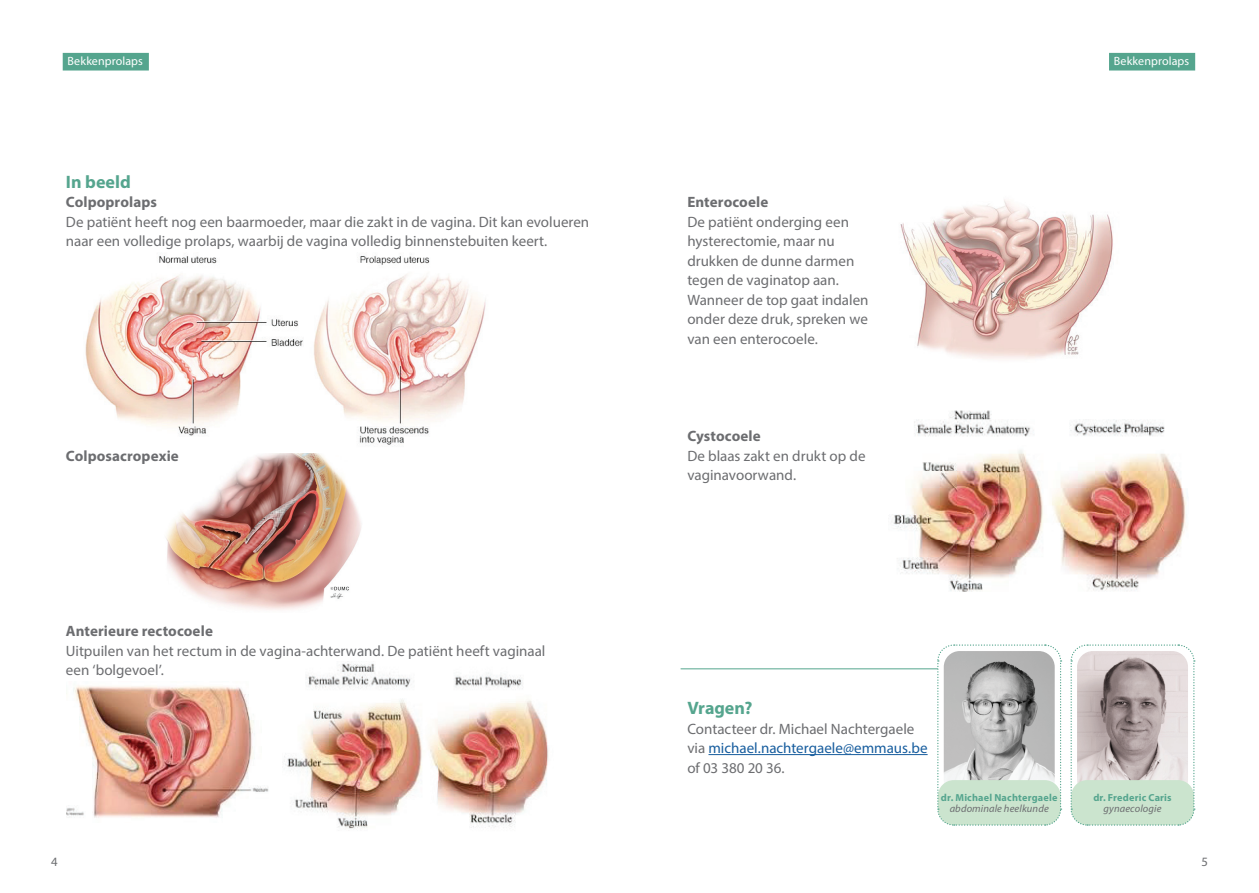
<style>
.page{position:relative;width:1259px;height:893px;background:#fff}
.page>*{position:absolute;margin:0;border:0;box-sizing:border-box;transform-origin:0 0}
.t1{font:700 18px "Myriad Pro";color:#55a58e}
.t2{font:15px/19.5px "Myriad Pro";color:#6c6d70}
.t3{font:700 15px "Myriad Pro";letter-spacing:.005em;color:#6c6d70}
.t4{font:12.75px "Myriad Pro";color:#6c6d70}
.t5{font:12px "Myriad Pro";letter-spacing:.01em;color:#fff}
.t6{font:italic 10.5px "Myriad Pro";letter-spacing:.01em;color:#6c6d70}
.t7{font:700 10.2px "Myriad Pro";letter-spacing:.02em;color:#55a58e}
.s1{color:#175d9e}
</style>
<div class="page">
<svg style="left:936px;top:644px;width:126px;height:182px;background:#c2c8c3"></svg>
<img style="left:166px;top:453px;width:195px;height:157px">
<img style="left:284px;top:663px;width:265px;height:166px">
<img style="left:85px;top:256px;width:401px;height:189px">
<img style="left:891px;top:410px;width:295px;height:182px">
<img style="left:900px;top:199px;width:213px;height:161px">
<img style="left:66px;top:685px;width:203px;height:133px">
<div style="left:63px;top:53px;width:86px;height:18px;background:#55a58e;border:2px solid #55a58e"></div>
<div style="left:1109px;top:53px;width:86px;height:18px;background:#55a58e;border:2px solid #55a58e"></div>
<hr style="left:681px;top:668px;width:256px;height:1px;background:#55a58e">
<svg style="left:1070px;top:644px;width:125px;height:182px;background:#cac9c4"></svg>
<hr style="left:708px;top:754px;width:219px;height:1px;background:#175d9e">
<p class="t5" style="left:68px;top:54px;width:77px">Bekkenprolaps</p>
<p class="t5" style="left:1114px;top:54px;width:77px">Bekkenprolaps</p>
<p class="t1" style="left:66px;top:170px;width:66px">In beeld</p>
<p class="t3" style="left:66px;top:192px;width:93px">Colpoprolaps</p>
<p class="t2" style="left:66px;top:212px;width:525px">De patiënt heeft nog een baarmoeder, maar die zakt in de vagina. Dit kan evolueren naar een volledige prolaps, waarbij de vagina volledig binnenstebuiten keert.</p>
<p class="t3" style="left:66px;top:446px;width:114px">Colposacropexie</p>
<p class="t3" style="left:66px;top:621px;width:148px">Anterieure rectocoele</p>
<p class="t2" style="left:66px;top:641px;width:481px">Uitpuilen van het rectum in de vagina-achterwand. De patiënt heeft vaginaal een ‘bolgevoel’.</p>
<p class="t3" style="left:687px;top:192px;width:82px">Enterocoele</p>
<p class="t2" style="left:687px;top:212px;width:183px">De patiënt onderging een hysterectomie, maar nu drukken de dunne darmen tegen de vaginatop aan.<br>Wanneer de top gaat indalen onder deze druk, spreken we van een enterocoele.</p>
<p class="t3" style="left:687px;top:426px;width:75px">Cystocoele</p>
<p class="t2" style="left:687px;top:446px;width:180px">De blaas zakt en drukt op de vaginavoorwand.</p>
<p class="t1" style="left:687px;top:696px;width:67px">Vragen?</p>
<p class="t2" style="left:687px;top:719px;width:242px">Contacteer dr. Michael Nachtergaele via <span class="s1">michael.nachtergaele@emmaus.be </span>of 03 380 20 36.</p>
<p class="t7" style="left:941px;top:790px;width:118px">dr. Michael Nachtergaele</p>
<p class="t6" style="left:949px;top:802px;width:101px">abdominale heelkunde</p>
<p class="t7" style="left:1093px;top:790px;width:80px">dr. Frederic Caris</p>
<p class="t6" style="left:1103px;top:802px;width:59px">gynaecologie</p>
<p class="t4" style="left:51px;top:854px;width:8px">4</p>
<p class="t4" style="left:1201px;top:854px;width:8px">5</p>
</div>
